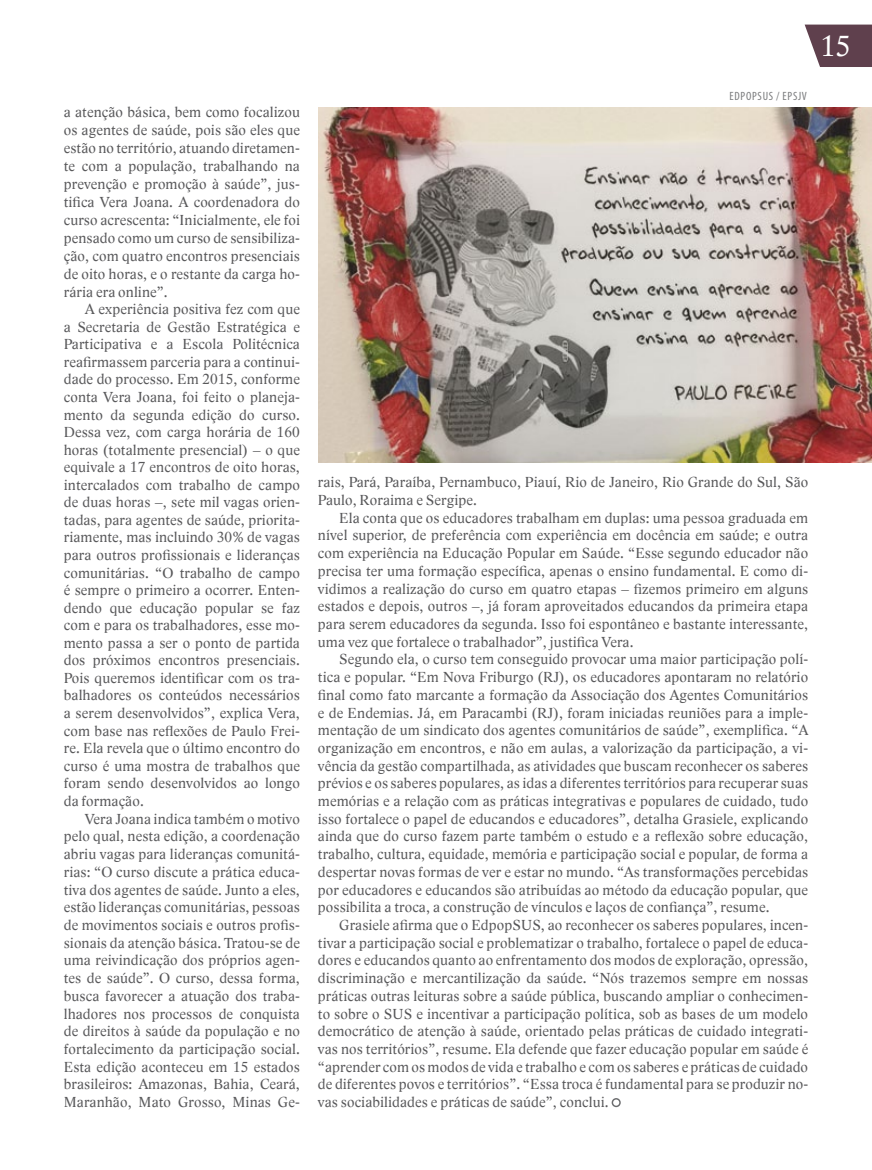
<style>
.page{position:relative;width:872px;height:1170px;background:#fff}
.page>*{position:absolute;margin:0;border:0;box-sizing:border-box;transform-origin:0 0}
.t1{font:30px "Lido STFCE";color:#fff}
.t2{font:15px/17.7px "Lido STFCE";letter-spacing:.01em;color:#58585a;text-align:justify}
.t3{font:condensed 12px "Myriad Pro";letter-spacing:.06em;color:#7b7c7e}
</style>
<div class="page">
<svg style="left:805px;top:25px;width:67px;height:42px;background:#705560"></svg>
<svg style="left:611px;top:1098px;width:10px;height:8px"></svg>
<img style="left:318px;top:107px;width:554px;height:355px">
<p class="t2" style="left:64px;top:103px;width:238px">a atenção básica, bem como focalizou os agentes de saúde, pois são eles que estão no território, atuando diretamen&shy;te com a população, trabalhando na prevenção e promoção à saúde”, jus&shy;tifica Vera Joana. A coordenadora do curso acrescenta: “Inicialmente, ele foi pensado como um curso de sensibiliza&shy;ção, com quatro encontros presenciais de oito horas, e o restante da carga ho&shy;rária era online”.</p>
<p class="t2" style="left:64px;top:300px;width:238px;text-indent:21px">A experiência positiva fez com que a Secretaria de Gestão Estratégica e Participativa e a Escola Politécnica reafirmassem parceria para a continui&shy;dade do processo. Em 2015, conforme conta Vera Joana, foi feito o planeja&shy;mento da segunda edição do curso.<br>Dessa vez, com carga horária de 160 horas (totalmente presencial) – o que equivale a 17 encontros de oito horas, intercalados com trabalho de campo de duas horas –, sete mil vagas orien&shy;tadas, para agentes de saúde, priorita&shy;riamente, mas incluindo 30% de vagas para outros profissionais e lideranças comunitárias. “O trabalho de campo é sempre o primeiro a ocorrer. Enten&shy;dendo que educação popular se faz com e para os trabalhadores, esse mo&shy;mento passa a ser o ponto de partida dos próximos encontros presenciais.<br>Pois queremos identificar com os tra&shy;balhadores os conteúdos necessários a serem desenvolvidos”, explica Vera, com base nas reflexões de Paulo Frei&shy;re. Ela revela que o último encontro do curso é uma mostra de trabalhos que foram sendo desenvolvidos ao longo da formação.</p>
<p class="t2" style="left:64px;top:809px;width:238px;text-indent:21px">Vera Joana indica também o motivo pelo qual, nesta edição, a coordenação abriu vagas para lideranças comunitá&shy;rias: “O curso discute a prática educa&shy;tiva dos agentes de saúde. Junto a eles, estão lideranças comunitárias, pessoas de movimentos sociais e outros profis&shy;sionais da atenção básica. Tratou-se de uma reivindicação dos próprios agen&shy;tes de saúde”. O curso, dessa forma, busca favorecer a atuação dos traba&shy;lhadores nos processos de conquista de direitos à saúde da população e no fortalecimento da participação social.<br>Esta edição aconteceu em 15 estados brasileiros: Amazonas, Bahia, Ceará, Maranhão, Mato Grosso, Minas Ge-</p>
<p class="t3" style="left:729px;top:89px;width:79px">EDPOPSUS / EPSJV</p>
<h1 class="t1" style="left:820px;top:28px;width:32px">15</h1>
<p class="t2" style="left:318px;top:473px;width:492px">rais, Pará, Paraíba, Pernambuco, Piauí, Rio de Janeiro, Rio Grande do Sul, São<br>Paulo, Roraima e Sergipe.</p>
<p class="t2" style="left:318px;top:509px;width:492px;text-indent:21px">Ela conta que os educadores trabalham em duplas: uma pessoa graduada em nível superior, de preferência com experiência em docência em saúde; e outra com experiência na Educação Popular em Saúde. “Esse segundo educador não precisa ter uma formação específica, apenas o ensino fundamental. E como di&shy;vidimos a realização do curso em quatro etapas – fizemos primeiro em alguns estados e depois, outros –, já foram aproveitados educandos da primeira etapa para serem educadores da segunda. Isso foi espontâneo e bastante interessante, uma vez que fortalece o trabalhador”, justifica Vera.</p>
<p class="t2" style="left:318px;top:650px;width:492px;text-indent:21px">Segundo ela, o curso tem conseguido provocar uma maior participação polí&shy;tica e popular. “Em Nova Friburgo (RJ), os educadores apontaram no relatório final como fato marcante a formação da Associação dos Agentes Comunitários e de Endemias. Já, em Paracambi (RJ), foram iniciadas reuniões para a imple&shy;mentação de um sindicato dos agentes comunitários de saúde”, exemplifica. “A organização em encontros, e não em aulas, a valorização da participação, a vi&shy;vência da gestão compartilhada, as atividades que buscam reconhecer os saberes prévios e os saberes populares, as idas a diferentes territórios para recuperar suas memórias e a relação com as práticas integrativas e populares de cuidado, tudo isso fortalece o papel de educandos e educadores”, detalha Grasiele, explicando ainda que do curso fazem parte também o estudo e a reflexão sobre educação, trabalho, cultura, equidade, memória e participação social e popular, de forma a despertar novas formas de ver e estar no mundo. “As transformações percebidas por educadores e educandos são atribuídas ao método da educação popular, que possibilita a troca, a construção de vínculos e laços de confiança”, resume.</p>
<p class="t2" style="left:318px;top:916px;width:492px;text-indent:21px">Grasiele afirma que o EdpopSUS, ao reconhecer os saberes populares, incen&shy;tivar a participação social e problematizar o trabalho, fortalece o papel de educa&shy;dores e educandos quanto ao enfrentamento dos modos de exploração, opressão, discriminação e mercantilização da saúde. “Nós trazemos sempre em nossas práticas outras leituras sobre a saúde pública, buscando ampliar o conhecimen&shy;to sobre o SUS e incentivar a participação política, sob as bases de um modelo democrático de atenção à saúde, orientado pelas práticas de cuidado integrati&shy;vas nos territórios”, resume. Ela defende que fazer educação popular em saúde é “aprender com os modos de vida e trabalho e com os saberes e práticas de cuidado de diferentes povos e territórios”. “Essa troca é fundamental para se produzir no&shy;vas sociabilidades e práticas de saúde”, conclui.</p>
</div>
